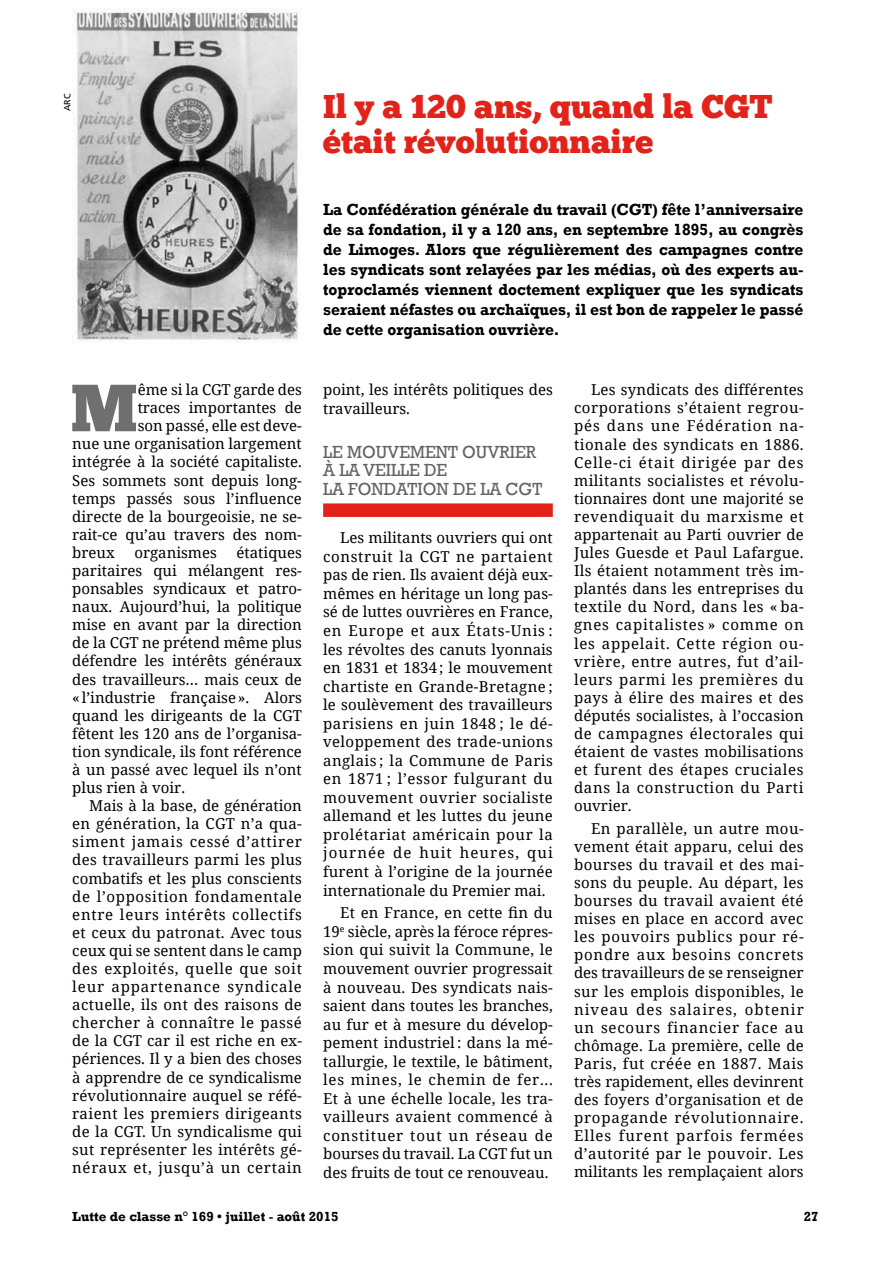
<style>
.page{position:relative;width:893px;height:1263px;background:#fff}
.page>*{position:absolute;margin:0;border:0;box-sizing:border-box;transform-origin:0 0}
.t1{font:66.45px "Chunk Five";color:#706f6f}
.t2{font:33px/34.7px "Chunk Five";color:#e2231a}
.t3{font:18px/18.6px "Rockwell";color:#646363;scale:.95 1}
.t4{font:700 16.5px/20px "Rockwell";color:#000;text-align:justify;scale:.95 1}
.t5{font:15px/18.1px "Noto Serif";color:#000;text-align:justify}
.t6{font:700 13.5px "Rockwell";color:#000}
.t7{font:9px "Frutiger";color:#000}
</style>
<div class="page">
<div style="left:323px;top:503px;width:230px;height:14px;background:#e2231a"></div>
<img style="left:74px;top:9px;width:225px;height:332px">
<p class="t7" style="left:62px;top:111px;width:19px;rotate:-90deg">ARC</p>
<h1 class="t1" style="left:71px;top:368px;width:69px">M</h1>
<p class="t5" style="left:138px;top:380px;width:166px">ême si la CGT garde des</p>
<p class="t5" style="left:138px;top:398px;width:166px">traces importantes de</p>
<p class="t5" style="left:138px;top:416px;width:166px">son passé, elle est deve-</p>
<p class="t5" style="left:72px;top:434px;width:231px">nue une organisation largement</p>
<p class="t5" style="left:72px;top:452px;width:231px">intégrée à la société capitaliste.</p>
<p class="t5" style="left:72px;top:470px;width:231px">Ses sommets sont depuis long-</p>
<p class="t5" style="left:72px;top:488px;width:231px">temps passés sous l’influence</p>
<p class="t5" style="left:72px;top:507px;width:231px">directe de la bourgeoisie, ne se-</p>
<p class="t5" style="left:72px;top:525px;width:231px">rait-ce qu’au travers des nom-</p>
<p class="t5" style="left:72px;top:543px;width:44px">breux</p>
<p class="t5" style="left:134px;top:543px;width:84px">organismes</p>
<p class="t5" style="left:72px;top:543px;width:231px;text-indent:164px">étatiques paritaires qui mélangent res&shy;ponsables syndicaux et patro&shy;naux. Aujourd’hui, la politique mise en avant par la direction de la CGT ne prétend même plus défendre les intérêts généraux des travailleurs… mais ceux de «l’industrie française». Alors quand les dirigeants de la CGT fêtent les 120 ans de l’organisa&shy;tion syndicale, ils font référence à un passé avec lequel ils n’ont plus rien à voir.</p>
<p class="t5" style="left:72px;top:796px;width:231px;text-indent:17px">Mais à la base, de génération en génération, la CGT n’a qua&shy;siment jamais cessé d’attirer des travailleurs parmi les plus combatifs et les plus conscients de l’opposition fondamentale entre leurs intérêts collectifs et ceux du patronat. Avec tous ceux qui se sentent dans le camp des exploités, quelle que soit leur appartenance syndicale actuelle, ils ont des raisons de chercher à connaître le passé de la CGT car il est riche en ex&shy;périences. Il y a bien des choses à apprendre de ce syndicalisme révolutionnaire auquel se réfé&shy;raient les premiers dirigeants de la CGT. Un syndicalisme qui sut représenter les intérêts gé&shy;néraux et, jusqu’à un certain</p>
<h2 class="t2" style="left:323px;top:90px;width:451px">Il y a 120 ans, quand la CGT était révolutionnaire</h2>
<p class="t4" style="left:323px;top:200px;width:507px">La Confédération générale du travail (CGT) fête l’anniversaire de sa fondation, il y a 120 ans, en septembre 1895, au congrès de Limoges. Alors que régulièrement des campagnes contre les syndicats sont relayées par les médias, où des experts au&shy;toproclamés viennent doctement expliquer que les syndicats seraient néfastes ou archaïques, il est bon de rappeler le passé de cette organisation ouvrière.</p>
<p class="t5" style="left:323px;top:380px;width:231px;line-height:18.6px">point, les intérêts politiques des travailleurs.</p>
<p class="t3" style="left:323px;top:443px;width:232px">LE MOUVEMENT OUVRIER<br>À LA VEILLE DE<br>LA FONDATION DE LA CGT</p>
<p class="t5" style="left:323px;top:528px;width:231px;line-height:18.6px;text-indent:17px">Les militants ouvriers qui ont construit la CGT ne partaient pas de rien. Ils avaient déjà eux&shy;mêmes en héritage un long pas&shy;sé de luttes ouvrières en France, en Europe et aux États-Unis : les révoltes des canuts lyonnais en 1831 et 1834; le mouvement chartiste en Grande-Bretagne ; le soulèvement des travailleurs parisiens en juin 1848 ; le dé&shy;veloppement des trade-unions anglais ; la Commune de Paris en 1871 ; l’essor fulgurant du mouvement ouvrier socialiste allemand et les luttes du jeune prolétariat américain pour la journée de huit heures, qui furent à l’origine de la journée internationale du Premier mai.</p>
<p class="t5" style="left:323px;top:903px;width:231px;line-height:18.6px;text-indent:17px">Et en France, en cette fin du 19<sup>e</sup> siècle, après la féroce répres&shy;sion qui suivit la Commune, le mouvement ouvrier progressait à nouveau. Des syndicats nais&shy;saient dans toutes les branches, au fur et à mesure du dévelop&shy;pement industriel: dans la mé&shy;tallurgie, le textile, le bâtiment, les mines, le chemin de fer...<br>Et à une échelle locale, les tra&shy;vailleurs avaient commencé à constituer tout un réseau de bourses du travail. La CGT fut un des fruits de tout ce renouveau.</p>
<p class="t5" style="left:574px;top:380px;width:231px;text-indent:17px">Les syndicats des différentes corporations s’étaient regrou&shy;pés dans une Fédération na&shy;tionale des syndicats en 1886.<br>Celle-ci était dirigée par des militants socialistes et révolu&shy;tionnaires dont une majorité se revendiquait du marxisme et appartenait au Parti ouvrier de Jules Guesde et Paul Lafargue.<br>Ils étaient notamment très im&shy;plantés dans les entreprises du textile du Nord, dans les « ba&shy;gnes capitalistes » comme on les appelait. Cette région ou&shy;vrière, entre autres, fut d’ail&shy;leurs parmi les premières du pays à élire des maires et des députés socialistes, à l’occasion de campagnes électorales qui étaient de vastes mobilisations et furent des étapes cruciales dans la construction du Parti ouvrier.</p>
<p class="t5" style="left:574px;top:819px;width:231px;text-indent:17px">En parallèle, un autre mou&shy;vement était apparu, celui des bourses du travail et des mai&shy;sons du peuple. Au départ, les bourses du travail avaient été mises en place en accord avec les pouvoirs publics pour ré&shy;pondre aux besoins concrets des travailleurs de se renseigner sur les emplois disponibles, le niveau des salaires, obtenir un secours financier face au chômage. La première, celle de Paris, fut créée en 1887. Mais très rapidement, elles devinrent des foyers d’organisation et de propagande révolutionnaire.<br>Elles furent parfois fermées d’autorité par le pouvoir. Les militants les remplaçaient alors</p>
<p class="t6" style="left:72px;top:1208px;width:268px">Lutte de classe n° 169 • juillet - août 2015</p>
<p class="t6" style="left:804px;top:1208px;width:16px">27</p>
</div>
